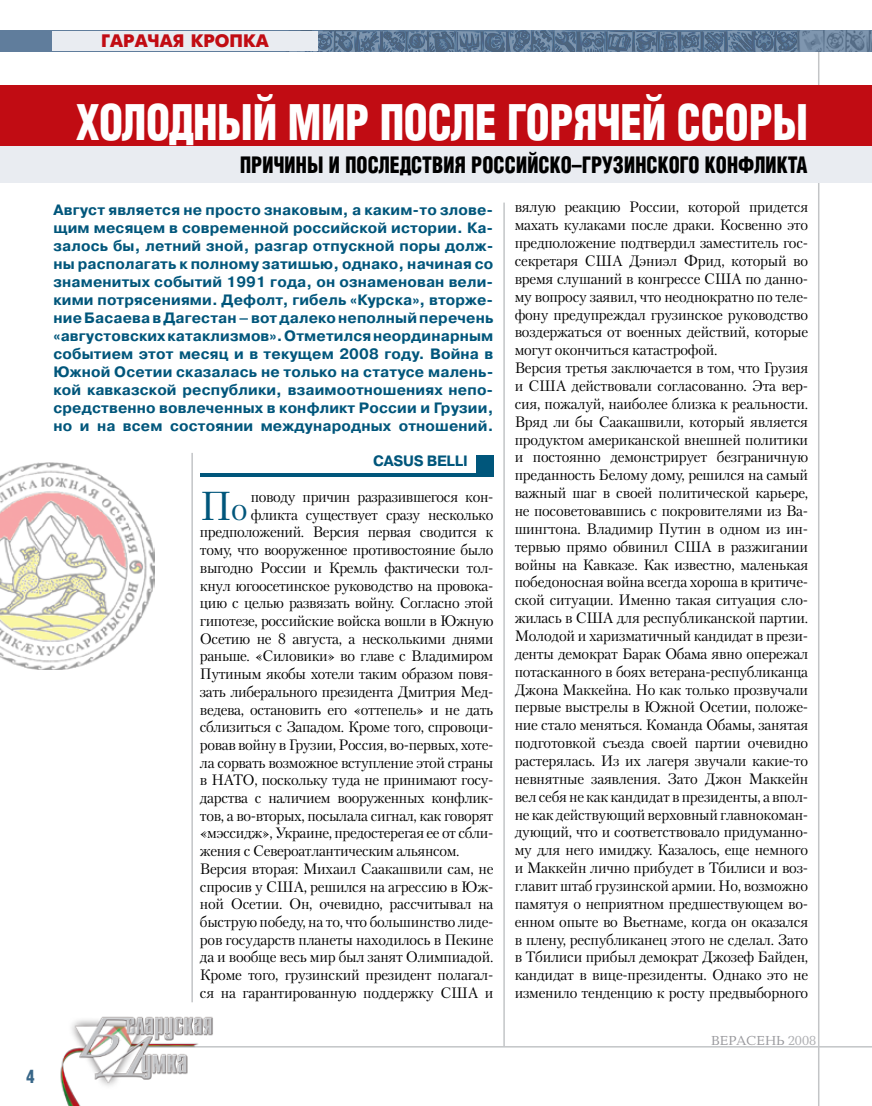
<style>
.page{position:relative;width:872px;height:1106px;background:#fff}
.page>*{position:absolute;margin:0;border:0;box-sizing:border-box;transform-origin:0 0}
.t1{font:700 47.85px "AG Letterica Cond L";color:#fff;scale:.9 1}
.t2{font:40.35px "Petersburg C";color:#00567b}
.t3{font:700 22.05px "AG Letterica Cond L";letter-spacing:.01em;color:#000;scale:.9 1}
.t4{font:18px "Futuris Extra C";color:#c10c13}
.t5{font:700 18px "AG Letterica Cond L";color:#386688;scale:.9 1}
.t6{font:15px/17.9px "Petersburg C";letter-spacing:-.015em;color:#000}
.t7{font:700 15px/18px "Pragmatica C";letter-spacing:.01em;color:#00567b;text-align:justify}
.t8{font:700 15px "Pragmatica C";letter-spacing:-.015em;color:#00567b}
.t9{font:13.5px "Baltica C";color:#97979b}
.s1{font-size:32.25px}
.s2{color:#aeafb2}
</style>
<div class="page">
<hr style="left:818px;top:52px;width:1px;height:1054px;background:#c3c5c7">
<img style="left:285px;top:30px;width:587px;height:1px">
<svg style="left:0;top:31px;width:871px;height:21px;background:#5f7995"></svg>
<div style="left:52px;top:31px;width:266px;height:20px;background:#e9ecf1"></div>
<hr style="left:146px;top:1046px;width:726px;height:1px;background:#c3c5c7">
<img style="left:60px;top:1002px;width:170px;height:104px">
<svg style="left:871px;top:31px;width:1px;height:21px"></svg>
<hr style="left:503px;top:203px;width:2px;height:843px;background:#c3c5c7">
<hr style="left:191px;top:453px;width:2px;height:549px;background:#c3c5c7">
<div style="left:0;top:85px;width:872px;height:61px;background:#c10c13"></div>
<img style="left:0;top:462px;width:155px;height:207px">
<div style="left:476px;top:454px;width:17px;height:21px;background:#00567b"></div>
<hr style="left:200px;top:473px;width:293px;height:3px;background:#00567b">
<div style="left:0;top:146px;width:871px;height:37px;background:#e9ecf1"></div>
<p class="t5" style="left:27px;top:1065px;width:10px">4</p>
<p class="t4" style="left:101px;top:31px;width:169px">ГАРАЧАЯ КРОПКА</p>
<h1 class="t1" style="left:76px;top:94px;width:815px">ХОЛОДНЫЙ МИР ПОСЛЕ ГОРЯЧЕЙ ССОРЫ</h1>
<h3 class="t3" style="left:240px;top:151px;width:632px">ПРИЧИНЫ И ПОСЛЕДСТВИЯ РОССИЙСКОñГРУЗИНСКОГО КОНФЛИКТА</h3>
<p class="t7" style="left:53px;top:200px;width:441px">АВГУСТ ЯВЛЯЕТСЯ НЕ ПРОСТО ЗНАКОВЫМ, А КАКИМ-ТО ЗЛОВЕ-ЩИМ МЕСЯЦЕМ В СОВРЕМЕННОЙ РОССИЙСКОЙ ИСТОРИИ. КА-ЗАЛОСЬ БЫ, ЛЕТНИЙ ЗНОЙ, РАЗГАР ОТПУСКНОЙ ПОРЫ ДОЛЖ-НЫ РАСПОЛАГАТЬ К ПОЛНОМУ ЗАТИШЬЮ, ОДНАКО, НАЧИНАЯ СО ЗНАМЕНИТЫХ СОБЫТИЙ 1991 ГОДА, ОН ОЗНАМЕНОВАН ВЕЛИ-КИМИ ПОТРЯСЕНИЯМИ. ДЕФОЛТ, ГИБЕЛЬ «КУРСКА», ВТОРЖЕ-НИЕ БАСАЕВА В ДАГЕСТАН – ВОТ ДАЛЕКО НЕПОЛНЫЙ ПЕРЕЧЕНЬ «АВГУСТОВСКИХ КАТАКЛИЗМОВ». ОТМЕТИЛСЯ НЕОРДИНАРНЫМ СОБЫТИЕМ ЭТОТ МЕСЯЦ И В ТЕКУЩЕМ 2008 ГОДУ. ВОЙНА В ЮЖНОЙ ОСЕТИИ СКАЗАЛАСЬ НЕ ТОЛЬКО НА СТАТУСЕ МАЛЕНЬ-КОЙ КАВКАЗСКОЙ РЕСПУБЛИКИ, ВЗАИМООТНОШЕНИЯХ НЕПО-СРЕДСТВЕННО ВОВЛЕЧЕННЫХ В КОНФЛИКТ РОССИИ И ГРУЗИИ, НО И НА ВСЕМ СОСТОЯНИИ МЕЖДУНАРОДНЫХ ОТНОШЕНИЙ.</p>
<p class="t8" style="left:373px;top:453px;width:96px">CASUS BELLI</p>
<h2 class="t2" style="left:200px;top:481px;width:49px">П<span class="s1">о</span></h2>
<p class="t6" style="left:251px;top:487px;width:244px">поводу причин разразившегося кон-</p>
<p class="t6" style="left:251px;top:505px;width:244px">фликта существует сразу несколько</p>
<p class="t6" style="left:200px;top:523px;width:295px">предположений. Версия первая сводится к</p>
<p class="t6" style="left:200px;top:541px;width:295px">тому, что вооруженное противостояние было</p>
<p class="t6" style="left:200px;top:558px;width:295px">выгодно России и Кремль фактически тол-</p>
<p class="t6" style="left:200px;top:576px;width:295px">кнул югоосетинское руководство на провока-</p>
<p class="t6" style="left:200px;top:594px;width:295px">цию с целью развязать войну. Согласно этой</p>
<p class="t6" style="left:200px;top:611px;width:295px">гипотезе, российские войска вошли в Южную</p>
<p class="t6" style="left:200px;top:629px;width:295px">Осетию не 8 августа, а несколькими днями</p>
<p class="t6" style="left:200px;top:647px;width:295px">раньше. «Силовики» во главе с Владимиром</p>
<p class="t6" style="left:200px;top:664px;width:295px">Путиным якобы хотели таким образом повя-</p>
<p class="t6" style="left:200px;top:682px;width:295px">зать либерального президента Дмитрия Мед-</p>
<p class="t6" style="left:200px;top:700px;width:295px">ведева, остановить его «оттепель» и не дать</p>
<p class="t6" style="left:200px;top:718px;width:295px">сблизиться с Западом. Кроме того, спровоци-</p>
<p class="t6" style="left:200px;top:735px;width:295px">ровав войну в Грузии, Россия, во-первых, хоте-</p>
<p class="t6" style="left:200px;top:753px;width:295px">ла сорвать возможное вступление этой страны</p>
<p class="t6" style="left:200px;top:771px;width:295px">в НАТО, поскольку туда не принимают госу-</p>
<p class="t6" style="left:200px;top:788px;width:295px">дарства с наличием вооруженных конфлик-</p>
<p class="t6" style="left:200px;top:806px;width:295px">тов, а во-вторых, посылала сигнал, как говорят</p>
<p class="t6" style="left:200px;top:824px;width:295px">«мэссидж», Украине, предостерегая ее от сбли-</p>
<p class="t6" style="left:200px;top:841px;width:261px">жения с Североатлантическим альянсом.</p>
<p class="t6" style="left:200px;top:859px;width:295px">Версия вторая: Михаил Саакашвили сам, не</p>
<p class="t6" style="left:200px;top:877px;width:295px">спросив у США, решился на агрессию в Юж-</p>
<p class="t6" style="left:200px;top:895px;width:295px">ной Осетии. Он, очевидно, рассчитывал на</p>
<p class="t6" style="left:200px;top:912px;width:295px">быструю победу, на то, что большинство лиде-</p>
<p class="t6" style="left:200px;top:930px;width:295px">ров государств планеты находилось в Пекине</p>
<p class="t6" style="left:200px;top:948px;width:295px">да и вообще весь мир был занят Олимпиадой.</p>
<p class="t6" style="left:200px;top:965px;width:295px">Кроме того, грузинский президент полагал-</p>
<p class="t6" style="left:200px;top:983px;width:295px">ся на гарантированную поддержку США и</p>
<p class="t6" style="left:514px;top:198px;width:295px">вялую реакцию России, которой придется махать кулаками после драки. Косвенно это предположение подтвердил заместитель гос&shy;секретаря США Дэниэл Фрид, который во время слушаний в конгрессе США по данно&shy;му вопросу заявил, что неоднократно по теле&shy;фону предупреждал грузинское руководство воздержаться от военных действий, которые могут окончиться катастрофой.<br>Версия третья заключается в том, что Грузия и США действовали согласованно. Эта вер&shy;сия, пожалуй, наиболее близка к реальности.<br>Вряд ли бы Саакашвили, который является продуктом американской внешней политики и постоянно демонстрирует безграничную преданность Белому дому, решился на самый важный шаг в своей политической карьере, не посоветовавшись с покровителями из Ва&shy;шингтона. Владимир Путин в одном из ин&shy;тервью прямо обвинил США в разжигании войны на Кавказе. Как известно, маленькая победоносная война всегда хороша в критиче&shy;ской ситуации. Именно такая ситуация сло&shy;жилась в США для республиканской партии.<br>Молодой и харизматичный кандидат в прези&shy;денты демократ Барак Обама явно опережал потасканного в боях ветерана-республиканца Джона Маккейна. Но как только прозвучали первые выстрелы в Южной Осетии, положе&shy;ние стало меняться. Команда Обамы, занятая подготовкой съезда своей партии очевидно растерялась. Из их лагеря звучали какие-то невнятные заявления. Зато Джон Маккейн вел себя не как кандидат в президенты, а впол&shy;не как действующий верховный главнокоман&shy;дующий, что и соответствовало придуманно&shy;му для него имиджу. Казалось, еще немного и Маккейн лично прибудет в Тбилиси и воз&shy;главит штаб грузинской армии. Но, возможно памятуя о неприятном предшествующем во&shy;енном опыте во Вьетнаме, когда он оказался в плену, республиканец этого не сделал. Зато в Тбилиси прибыл демократ Джозеф Байден, кандидат в вице-президенты. Однако это не изменило тенденцию к росту предвыборного</p>
<p class="t9" style="left:711px;top:1033px;width:107px">ВЕРАСЕНЬ <span class="s2">2008</span></p>
</div>
